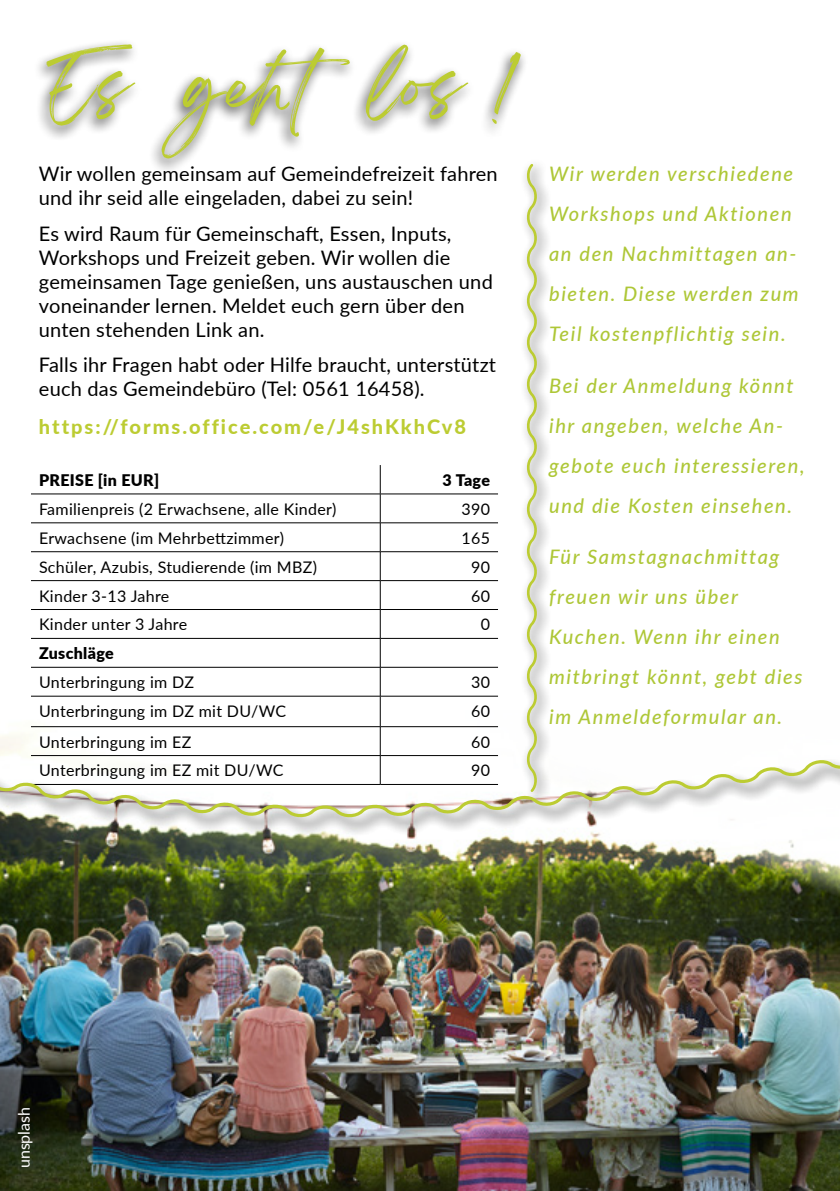
<style>
.page{position:relative;width:840px;height:1191px;background:#fff}
.page>*{position:absolute;margin:0;border:0;box-sizing:border-box;transform-origin:0 0}
.t1{font:60px "Breathing Personal Use";letter-spacing:.035em;color:#bccc32}
.t2{font:20px/24px "Lato";letter-spacing:.01em;color:#000}
.t3{font:italic 500 20px/40px "Lato";letter-spacing:.08em;color:#aec737}
.t4{font:800 20px "Lato";letter-spacing:.1em;color:#bccc32}
.t5{font:16px "Lato";letter-spacing:.02em;color:#000}
.t6{font:900 16px "Lato";letter-spacing:.02em;color:#000}
.t7{font:16px "Lato";color:#fff}
</style>
<div class="page">
<img style="left:0;top:710px;width:839px;height:481px">
<div style="left:33px;top:39px;width:495px;height:135px;background:#000;opacity:.75"></div>
<hr style="left:31px;top:493px;width:349px;height:1px;background:#000">
<hr style="left:380px;top:493px;width:117px;height:1px;background:#000">
<hr style="left:31px;top:522px;width:349px;height:1px;background:#000">
<hr style="left:380px;top:522px;width:117px;height:1px;background:#000">
<hr style="left:31px;top:551px;width:349px;height:1px;background:#000">
<hr style="left:380px;top:551px;width:117px;height:1px;background:#000">
<hr style="left:31px;top:580px;width:349px;height:1px;background:#000">
<hr style="left:380px;top:580px;width:117px;height:1px;background:#000">
<hr style="left:31px;top:609px;width:349px;height:1px;background:#000">
<hr style="left:380px;top:609px;width:117px;height:1px;background:#000">
<hr style="left:31px;top:638px;width:349px;height:1px;background:#000">
<hr style="left:380px;top:638px;width:117px;height:1px;background:#000">
<hr style="left:31px;top:667px;width:349px;height:1px;background:#000">
<hr style="left:380px;top:667px;width:117px;height:1px;background:#000">
<svg style="left:380px;top:465px;width:1px;height:231px"></svg>
<hr style="left:31px;top:696px;width:349px;height:1px;background:#000">
<hr style="left:380px;top:696px;width:117px;height:1px;background:#000">
<hr style="left:380px;top:696px;width:1px;height:30px;background:#000">
<hr style="left:31px;top:726px;width:349px;height:1px;background:#000">
<hr style="left:380px;top:726px;width:117px;height:1px;background:#000">
<svg style="left:380px;top:727px;width:1px;height:21px"></svg>
<div style="left:519px;top:158px;width:32px;height:648px;background:#000;opacity:.75"></div>
<svg style="left:523px;top:161px;width:17px;height:587px"></svg>
<div style="left:0;top:748px;width:839px;height:87px;background:#000;opacity:.85"></div>
<svg style="left:0;top:748px;width:839px;height:73px"></svg>
<h1 class="t1" style="left:46px;top:68px;width:470px">Es gehtlos !</h1>
<p class="t2" style="left:39px;top:161px;width:460px">Wir wollen gemeinsam auf Gemeindefreizeit fahren und ihr seid alle eingeladen, dabei zu sein!</p>
<p class="t2" style="left:39px;top:220px;width:455px">Es wird Raum für Gemeinschaft, Essen, Inputs, Workshops und Freizeit geben. Wir wollen die gemeinsamen Tage genießen, uns austauschen und voneinander lernen. Meldet euch gern über den unten stehenden Link an.</p>
<p class="t2" style="left:39px;top:352px;width:458px">Falls ihr Fragen habt oder Hilfe braucht, unterstützt euch das Gemeindebüro (Tel: 0561 16458).</p>
<p class="t4" style="left:39px;top:412px;width:428px">https://forms.office.com/e/J4shKkhCv8</p>
<p class="t6" style="left:39px;top:468px;width:122px">PREISE [in EUR]</p>
<p class="t6" style="left:442px;top:468px;width:49px">3 Tage</p>
<p class="t5" style="left:39px;top:497px;width:298px">Familienpreis (2 Erwachsene, alle Kinder)</p>
<p class="t5" style="left:461px;top:497px;width:30px">390</p>
<p class="t5" style="left:39px;top:526px;width:246px">Erwachsene (im Mehrbettzimmer)</p>
<p class="t5" style="left:461px;top:526px;width:30px">165</p>
<p class="t5" style="left:39px;top:555px;width:279px">Schüler, Azubis, Studierende (im MBZ)</p>
<p class="t5" style="left:471px;top:555px;width:20px">90</p>
<p class="t5" style="left:39px;top:584px;width:132px">Kinder 3-13 Jahre</p>
<p class="t5" style="left:471px;top:584px;width:20px">60</p>
<p class="t5" style="left:39px;top:613px;width:150px">Kinder unter 3 Jahre</p>
<p class="t5" style="left:480px;top:613px;width:11px">0</p>
<p class="t6" style="left:39px;top:641px;width:76px">Zuschläge</p>
<p class="t5" style="left:39px;top:671px;width:156px">Unterbringung im DZ</p>
<p class="t5" style="left:471px;top:671px;width:20px">30</p>
<p class="t5" style="left:39px;top:700px;width:248px">Unterbringung im DZ mit DU/WC</p>
<p class="t5" style="left:471px;top:700px;width:20px">60</p>
<p class="t5" style="left:39px;top:730px;width:154px">Unterbringung im EZ</p>
<p class="t5" style="left:471px;top:730px;width:20px">60</p>
<p class="t5" style="left:39px;top:759px;width:246px">Unterbringung im EZ mit DU/WC</p>
<p class="t5" style="left:471px;top:759px;width:20px">90</p>
<p class="t3" style="left:549px;top:153px;width:251px">Wir werden verschiedene<br>Workshops und Aktionen an den Nachmittagen an&shy;bieten. Diese werden zum<br>Teil kostenpflichtig sein.</p>
<p class="t3" style="left:549px;top:364px;width:257px">Bei der Anmeldung könnt ihr angeben, welche An&shy;gebote euch interessieren, und die Kosten einsehen.</p>
<p class="t3" style="left:549px;top:536px;width:255px">Für Samstagnachmittag freuen wir uns über<br>Kuchen. Wenn ihr einen mitbringt könnt, gebt dies im Anmeldeformular an.</p>
<p class="t7" style="left:13px;top:1168px;width:63px;rotate:-90deg">unsplash</p>
</div>
